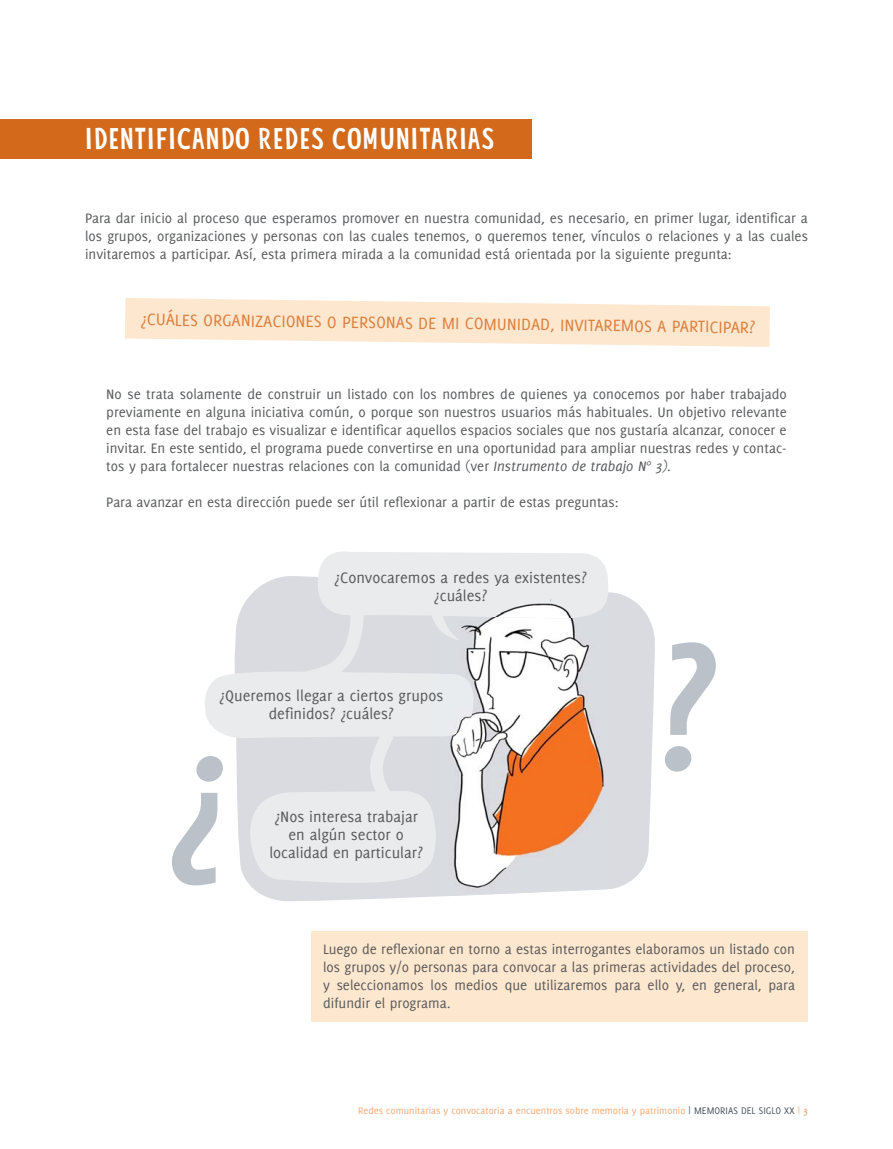
<style>
.page{position:relative;width:893px;height:1149px;background:#fff}
.page>*{position:absolute;margin:0;border:0;box-sizing:border-box;transform-origin:0 0}
.t1{font:30px "Espantamales";letter-spacing:.04em;color:#fff}
.t2{font:18px "Delicious";color:#db813f}
.t3{font:16.5px/18px "Delicious";color:#58595b;text-align:center}
.t4{font:15px/18px "Delicious";color:#58595b;text-align:justify}
.t5{font:10.5px "Delicious";color:#f5a972}
.s1{font-style:italic}
.s2{color:#4c5760}
.s3{color:#f39557}
</style>
<div class="page">
<div style="left:0;top:119px;width:531px;height:39px;background:#d3691b"></div>
<svg style="left:125px;top:298px;width:645px;height:49px"></svg>
<svg style="left:250px;top:592px;width:405px;height:310px;fill:#d9dbe0"></svg>
<svg style="left:665px;top:642px;width:51px;height:129px"></svg>
<svg style="left:172px;top:551px;width:437px;height:334px"></svg>
<div style="left:312px;top:930px;width:496px;height:90px;background:#fde7ce"></div>
<img style="left:438px;top:618px;width:170px;height:278px">
<img style="left:438px;top:673px;width:40px;height:63px">
<img style="left:438px;top:592px;width:170px;height:26px">
<img style="left:438px;top:604px;width:22px;height:36px">
<h1 class="t1" style="left:85px;top:121px;width:411px">IDENTIFICANDO REDES COMUNITARIAS</h1>
<p class="t4" style="left:85px;top:210px;width:724px">Para dar inicio al proceso que esperamos promover en nuestra comunidad, es necesario, en primer lugar, identificar a los grupos, organizaciones y personas con las cuales tenemos, o queremos tener, vínculos o relaciones y a las cuales invitaremos a participar. Así, esta primera mirada a la comunidad está orientada por la siguiente pregunta:</p>
<p class="t2" style="left:141px;top:310px;width:617px;rotate:1deg">¿CUÁLES ORGANIZACIONES O PERSONAS DE MI COMUNIDAD, INVITAREMOS A PARTICIPAR?</p>
<p class="t4" style="left:106px;top:386px;width:682px">No se trata solamente de construir un listado con los nombres de quienes ya conocemos por haber trabajado previamente en alguna iniciativa común, o porque son nuestros usuarios más habituales. Un objetivo relevante en esta fase del trabajo es visualizar e identificar aquellos espacios sociales que nos gustaría alcanzar, conocer e invitar. En este sentido, el programa puede convertirse en una oportunidad para ampliar nuestras redes y contac&shy;tos y para fortalecer nuestras relaciones con la comunidad (ver <span class="s1">Instrumento de trabajo N° 3).</span></p>
<p class="t4" style="left:106px;top:494px;width:514px">Para avanzar en esta dirección puede ser útil reflexionar a partir de estas preguntas:</p>
<p class="t3" style="left:334px;top:569px;width:254px">¿Convocaremos a redes ya existentes? ¿cuáles?</p>
<p class="t3" style="left:219px;top:687px;width:226px">¿Queremos llegar a ciertos grupos definidos? ¿cuáles?</p>
<p class="t3" style="left:269px;top:808px;width:155px">¿Nos interesa trabajar en algún sector o localidad en particular?</p>
<p class="t4" style="left:323px;top:941px;width:473px">Luego de reflexionar en torno a estas interrogantes elaboramos un listado con los grupos y/o personas para convocar a las primeras actividades del proceso, y seleccionamos los medios que utilizaremos para ello y, en general, para difundir el programa.</p>
<p class="t5" style="left:358px;top:1105px;width:451px">Redes comunitarias y convocatoria a encuentros sobre memoria y patrimonio <span class="s2">| MEMORIAS DEL SIGLO XX</span> | <span class="s3">3</span></p>
</div>
